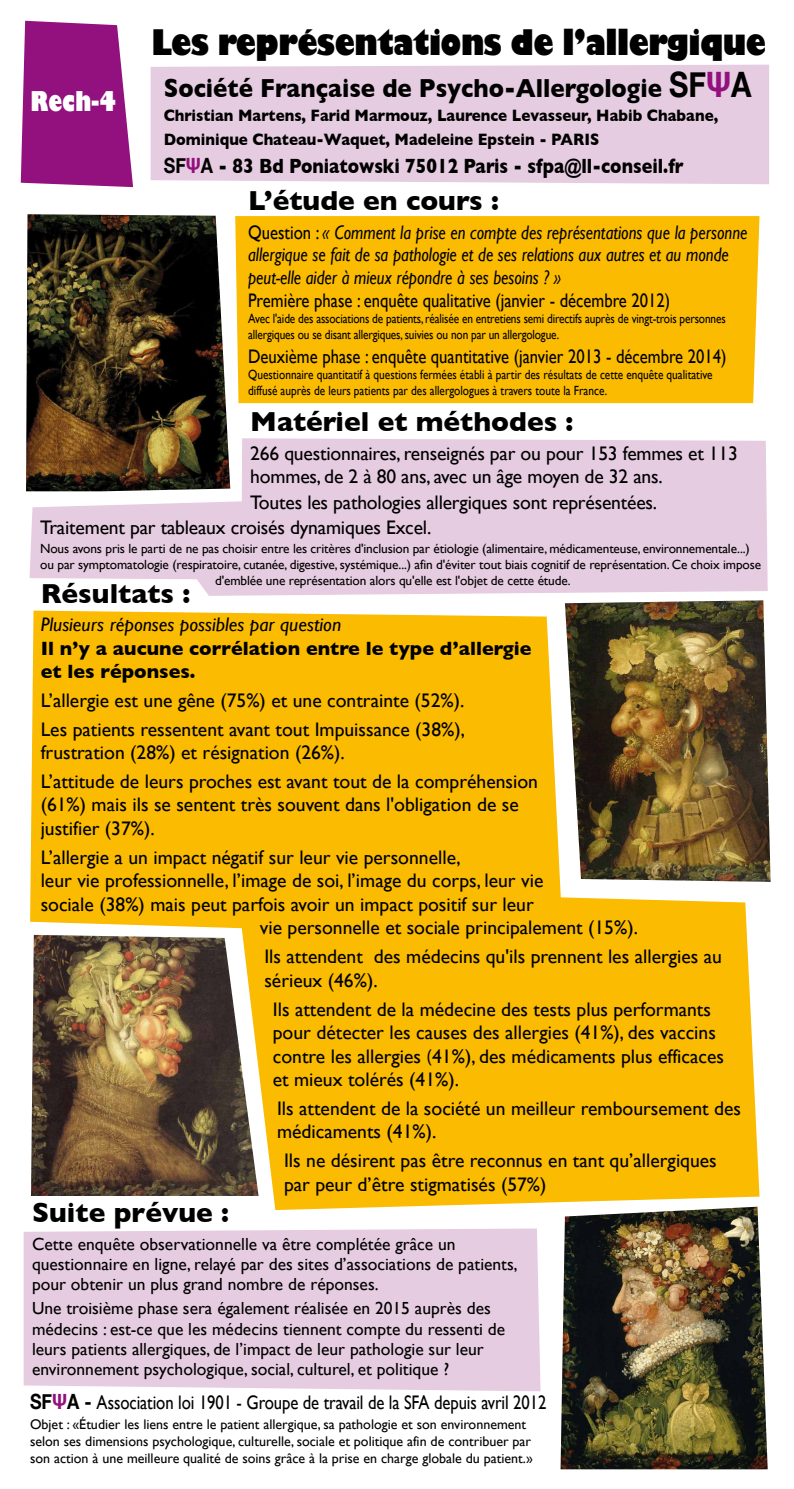
<style>
.page{position:relative;width:794px;height:1489px;background:#fff}
.page>*{position:absolute;margin:0;border:0;box-sizing:border-box;transform-origin:0 0}
.t1{font:800 34.3px "Gill Sans";letter-spacing:-.02em;color:#000;scale:.85 1}
.t2{font:700 28px "Gill Sans";color:#000}
.t3{font:700 26.6px "Gill Sans";color:#000;scale:.9 1}
.t4{font:800 26.53px "Gill Sans";color:#fff;scale:.75 1}
.t5{font:700 21px "Gill Sans";color:#000;scale:.85 1}
.t6{font:19.6px/23.5px "Gill Sans";color:#000}
.t7{font:19.6px "Gill Sans";color:#000;scale:.85 1}
.t8{font:italic 19.6px/22.4px "Gill Sans";color:#000;scale:.85 1}
.t9{font:700 19.6px/23.5px "Gill Sans";color:#000}
.t10{font:italic 19.6px "Gill Sans";color:#000}
.t11{font:17.5px/20.3px "Gill Sans";color:#000}
.t12{font:700 16.8px/23.7px "Gill Sans";color:#000;scale:.9 1}
.t13{font:14px/16.8px "Gill Sans";color:#000}
.t14{font:13.3px/16px "Gill Sans";letter-spacing:-.01em;color:#000;scale:.85 1}
.t15{font:13.3px "Gill Sans";letter-spacing:-.01em;color:#000}
.s1{font-family:"Helvetica Neue";font-size:35px}
.s2{font-family:"Helvetica Neue";font-size:35px;color:#93117e}
.s3{font-family:"Helvetica Neue"}
.s4{font-family:"Helvetica Neue";color:#93117e}
.s5{font-style:normal}
.s6{font-family:"Myriad Pro"}
.s7{font-family:"Helvetica Neue";font-weight:700;font-size:21px}
.s8{font-family:"Helvetica Neue";font-weight:700;font-size:21px;color:#93117e}
</style>
<div class="page">
<svg style="left:21px;top:21px;width:112px;height:166px;background:#9e2b8c"></svg>
<div style="left:151px;top:65px;width:618px;height:119px;background:#e6cce1"></div>
<img style="left:26px;top:214px;width:202px;height:277px">
<div style="left:235px;top:216px;width:524px;height:187px;background:#fabb00"></div>
<svg style="left:30px;top:438px;width:737px;height:158px;background:#dac2d1"></svg>
<img style="left:565px;top:600px;width:205px;height:281px">
<img style="left:560px;top:1209px;width:207px;height:260px">
<svg style="left:30px;top:610px;width:729px;height:599px;background:#d7a61b"></svg>
<div style="left:24px;top:1228px;width:516px;height:163px;background:#e6cce1"></div>
<h1 class="t1" style="left:151px;top:21px;width:725px">Les représentations de l’allergique</h1>
<h3 class="t3" style="left:164px;top:73px;width:654px">Société Française de Psycho-Allergologie <span class="s1">SF</span><span class="s2">Ψ</span><span class="s1">A</span></h3>
<p class="t12" style="left:164px;top:103px;width:618px">Christian Martens, Farid Marmouz, Laurence Levasseur, Habib Chabane,<br>Dominique Chateau-Waquet, Madeleine Epstein - PARIS</p>
<p class="t5" style="left:164px;top:154px;width:613px"><span class="s3">SF</span><span class="s4">Ψ</span><span class="s3">A</span> - 83 Bd Poniatowski 75012 Paris - sfpa@ll-conseil.fr</p>
<h2 class="t2" style="left:248px;top:184px;width:252px">L’étude en cours :</h2>
<p class="t8" style="left:248px;top:221px;width:589px"><span class="s5">Question :</span> « Comment la prise en compte des représentations que la personne allergique se fait de sa pathologie et de ses relations aux autres et au monde peut-elle aider à mieux répondre à ses besoins ? »</p>
<p class="t7" style="left:248px;top:289px;width:498px">Première phase : enquête qualitative (janvier - décembre 2012)</p>
<p class="t14" style="left:248px;top:310px;width:563px">Avec l'aide des associations de patients, réalisée en entretiens semi directifs auprès de vingt-trois personnes allergiques ou se disant allergiques, suivies ou non par un allergologue.</p>
<p class="t7" style="left:248px;top:344px;width:564px">Deuxième phase : enquête quantitative (janvier 2013 - décembre 2014)</p>
<p class="t14" style="left:248px;top:366px;width:548px">Questionnaire quantitatif à questions fermées établi à partir des résultats de cette enquête qualitative diffusé auprès de leurs patients par des allergologues à travers toute la France.</p>
<h2 class="t2" style="left:250px;top:405px;width:325px">Matériel et méthodes :</h2>
<p class="t6" style="left:250px;top:441px;width:489px">266 questionnaires, renseignés par ou pour 153 femmes et 113 hommes, de 2 à 80 ans, avec un âge moyen de 32 ans.</p>
<p class="t6" style="left:40px;top:489px;width:618px;line-height:25.6px;text-indent:210px">Toutes les pathologies allergiques sont représentées.<br>Traitement par tableaux croisés dynamiques Excel.</p>
<p class="t15" style="left:40px;top:541px;width:711px">Nous avons pris le parti de ne pas choisir entre les critères d'inclusion par étiologie (alimentaire, médicamenteuse, environnementale...)</p>
<p class="t15" style="left:40px;top:557px;width:722px">ou par symptomatologie (respiratoire, cutanée, digestive, systémique...) afin d'éviter tout biais cognitif de représentation. Ce choix impose</p>
<p class="t15" style="left:215px;top:573px;width:357px">d'emblée une représentation alors qu'elle est l'objet de cette étude.</p>
<h3 class="t4" style="left:31px;top:84px;width:116px">Rech-4</h3>
<h2 class="t2" style="left:41px;top:577px;width:151px">Résultats :</h2>
<p class="t10" style="left:41px;top:613px;width:302px">Plusieurs réponses possibles par question</p>
<p class="t9" style="left:41px;top:636px;width:492px">Il n’y a aucune corrélation entre le type d’allergie et les réponses.</p>
<p class="t6" style="left:41px;top:685px;width:426px;line-height:28.8px">L’allergie est une gêne (75%) et une contrainte (52%).<br>Les patients ressentent avant tout Impuissance (38%),</p>
<p class="t6" style="left:41px;top:738px;width:499px;line-height:28.8px">frustration (28%) et résignation (26%).<br>L’attitude de leurs proches est avant tout de la compréhension</p>
<p class="t6" style="left:41px;top:792px;width:480px">(61%) mais ils se sentent très souvent dans l'obligation de se justifier (37%).</p>
<p class="t6" style="left:41px;top:845px;width:421px">L’allergie a un impact négatif sur leur vie personnelle,</p>
<p class="t6" style="left:41px;top:868px;width:504px">leur vie professionnelle, l’image de soi, l’image du corps, leur vie</p>
<p class="t6" style="left:41px;top:892px;width:494px">sociale (38%) mais peut parfois avoir un impact positif sur leur</p>
<p class="t6" style="left:260px;top:915px;width:380px">vie personnelle et sociale principalement (15%).</p>
<p class="t6" style="left:264px;top:944px;width:459px">Ils attendent des médecins qu'ils prennent les allergies au sérieux (46%).</p>
<p class="t6" style="left:273px;top:996px;width:453px">Ils attendent de la médecine des tests plus performants pour détecter les causes des allergies (41%), des vaccins contre les allergies <span class="s6">(</span>41%), des médicaments plus efficaces et mieux tolérés (41%).</p>
<p class="t6" style="left:277px;top:1096px;width:465px">Ils attendent de la société un meilleur remboursement des médicaments (41%).</p>
<p class="t6" style="left:284px;top:1148px;width:434px">Ils ne désirent pas être reconnus en tant qu’allergiques par peur d’être stigmatisés (57%)</p>
<h2 class="t2" style="left:32px;top:1196px;width:198px">Suite prévue :</h2>
<p class="t11" style="left:32px;top:1233px;width:487px">Cette enquête observationnelle va être complétée grâce un questionnaire en ligne, relayé par des sites d’associations de patients, pour obtenir un plus grand nombre de réponses.</p>
<p class="t11" style="left:32px;top:1297px;width:475px">Une troisième phase sera également réalisée en 2015 auprès des médecins : est-ce que les médecins tiennent compte du ressenti de leurs patients allergiques, de l’impact de leur pathologie sur leur environnement psychologique, social, culturel, et politique ?</p>
<p class="t7" style="left:30px;top:1390px;width:609px"><span class="s7">SF</span><span class="s8">Ψ</span><span class="s7">A -</span> Association loi 1901 - Groupe de travail de la SFA depuis avril 2012</p>
<p class="t13" style="left:30px;top:1415px;width:504px">Objet : «Étudier les liens entre le patient allergique, sa pathologie et son environnement selon ses dimensions psychologique, culturelle, sociale et politique afin de contribuer par son action à une meilleure qualité de soins grâce à la prise en charge globale du patient.»</p>
</div>
